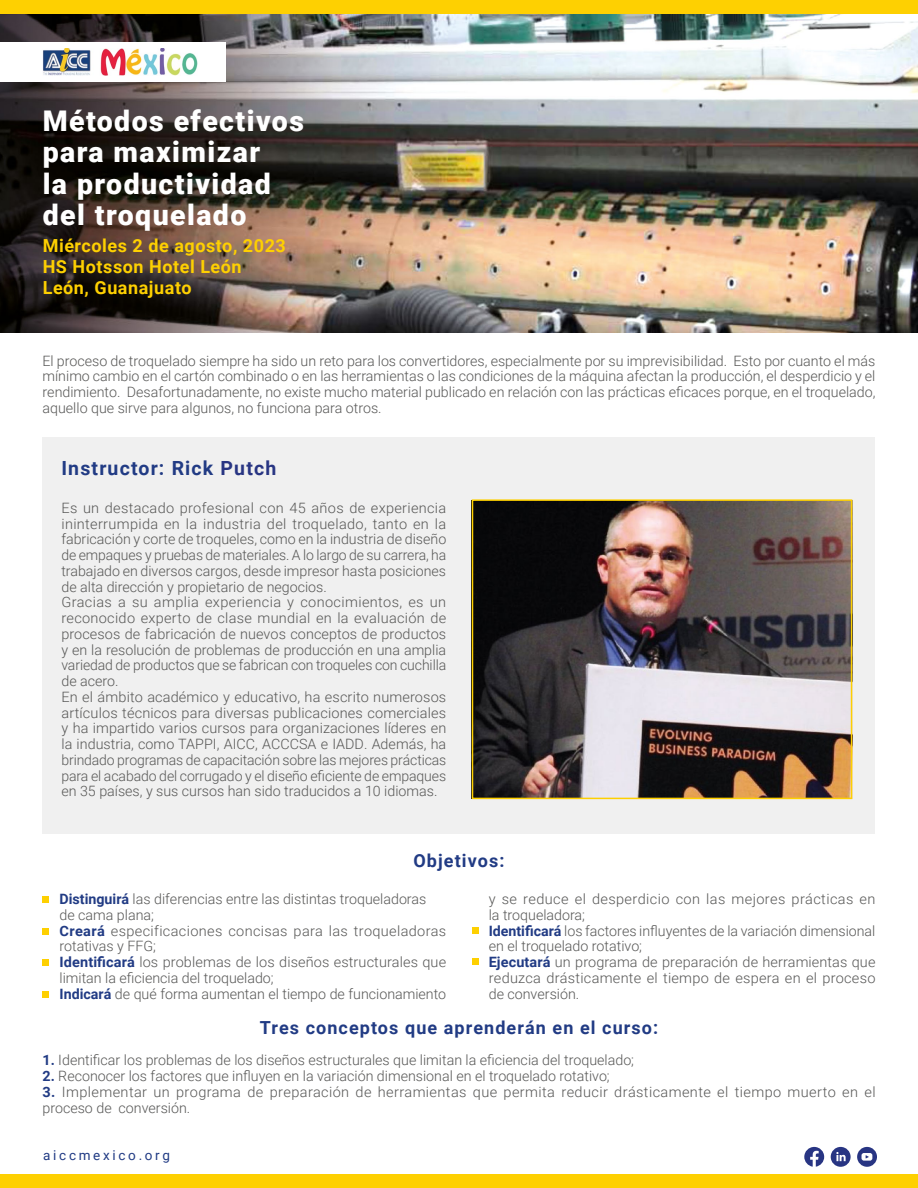
<style>
.page{position:relative;width:918px;height:1188px;background:#fff}
.page>*{position:absolute;margin:0;border:0;box-sizing:border-box;transform-origin:0 0}
.t1{font:900 28.5px/31.5px "Roboto";letter-spacing:.05em;color:#fff}
.t2{font:700 19.5px "Roboto";letter-spacing:.06em;color:#213b84}
.t3{font:700 18px/21px "Roboto";letter-spacing:.03em;color:#fed001}
.t4{font:700 18px "Roboto";letter-spacing:.06em;color:#213b84}
.t5{font:300 14.25px/15.8px "Roboto";color:#575756}
.t6{font:300 14.25px/15.8px "Roboto";letter-spacing:.025em;color:#575756}
.t7{font:13.5px "Roboto";letter-spacing:.2em;color:#213b84}
.s1{color:#283583}
.s2{font-weight:700;color:#213b84}
</style>
<div class="page">
<div style="left:43px;top:437px;width:832px;height:396px;background:#f0f0f0"></div>
<img style="left:475px;top:502px;width:374px;height:294px">
<div style="left:472px;top:499px;width:380px;height:300px;border:2px solid #fed001"></div>
<img style="left:0;top:14px;width:918px;height:318px">
<div style="left:0;top:42px;width:226px;height:40px;background:#fff"></div>
<img style="left:43px;top:49px;width:155px;height:27px">
<div style="left:43px;top:896px;width:6px;height:7px;background:#fed001"></div>
<svg style="left:43px;top:928px;width:6px;height:6px"></svg>
<div style="left:43px;top:959px;width:6px;height:7px;background:#fed001"></div>
<div style="left:43px;top:991px;width:6px;height:7px;background:#fed001"></div>
<div style="left:472px;top:927px;width:6px;height:7px;background:#fed001"></div>
<svg style="left:472px;top:959px;width:6px;height:6px"></svg>
<div style="left:0;top:1174px;width:918px;height:14px;background:#fed001"></div>
<svg style="left:857px;top:1147px;width:20px;height:20px"></svg>
<svg style="left:804px;top:1147px;width:20px;height:20px"></svg>
<svg style="left:831px;top:1147px;width:20px;height:20px"></svg>
<div style="left:0;top:0;width:918px;height:14px;background:#fed001"></div>
<h1 class="t1" style="left:43px;top:104px;width:263px">Métodos efectivos para maximizar<br>la productividad del troquelado</h1>
<p class="t3" style="left:43px;top:235px;width:245px">Miércoles 2 de agosto, 2023<br>HS Hotsson Hotel León<br>León, Guanajuato</p>
<p class="t5" style="left:43px;top:352px;width:834px;text-align:justify">El proceso de troquelado siempre ha sido un reto para los convertidores, especialmente por su imprevisibilidad. Esto por cuanto el más mínimo cambio en el cartón combinado o en las herramientas o las condiciones de la máquina afectan la producción, el desperdicio y el rendimiento. Desafortunadamente, no existe mucho material publicado en relación con las prácticas eficaces porque, en el troquelado, aquello que sirve para algunos, no funciona para otros.</p>
<h2 class="t2" style="left:61px;top:455px;width:216px">Instructor: Rick <span class="s1">Putch</span></h2>
<p class="t5" style="left:61px;top:499px;width:386px">Es un destacado profesional con 45 años de experiencia ininterrumpida en la industria del troquelado, tanto en la fabricación y corte de troqueles, como en la industria de diseño de empaques y pruebas de materiales. A lo largo de su carrera, ha trabajado en diversos cargos, desde impresor hasta posiciones de alta dirección y propietario de negocios.<br>Gracias a su amplia experiencia y conocimientos, es un reconocido experto de clase mundial en la evaluación de procesos de fabricación de nuevos conceptos de productos y en la resolución de problemas de producción en una amplia variedad de productos que se fabrican con troqueles con cuchilla de acero.<br>En el ámbito académico y educativo, ha escrito numerosos artículos técnicos para diversas publicaciones comerciales y ha impartido varios cursos para organizaciones líderes en la industria, como TAPPI, AICC, ACCCSA e IADD. Además, ha brindado programas de capacitación sobre las mejores prácticas para el acabado del corrugado y el diseño eficiente de empaques en 35 países, y sus cursos han sido traducidos a 10 idiomas.</p>
<p class="t4" style="left:413px;top:848px;width:92px">Objetivos:</p>
<p class="t5" style="left:60px;top:891px;width:388px"><span class="s2">Distinguirá</span> las diferencias entre las distintas troqueladoras<br>de cama plana;<br><span class="s2">Creará</span> especificaciones concisas para las troqueladoras rotativas y FFG;<br><span class="s2">Identificará</span> los problemas de los diseños estructurales que limitan la eficiencia del troquelado;<br><span class="s2">Indicará</span> de qué forma aumentan el tiempo de funcionamiento</p>
<p class="t5" style="left:489px;top:891px;width:388px">y se reduce el desperdicio con las mejores prácticas en la troqueladora;<br><span class="s2">Identificará</span> los factores influyentes de la variación dimensional en el troquelado rotativo;<br><span class="s2">Ejecutará</span> un programa de preparación de herramientas que reduzca drásticamente el tiempo de espera en el proceso de conversión.</p>
<p class="t4" style="left:260px;top:1015px;width:400px">Tres conceptos que aprenderán en el curso:</p>
<p class="t5" style="left:43px;top:1052px;width:593px"><span class="s2">1.</span> Identificar los problemas de los diseños estructurales que limitan la eficiencia del troquelado;</p>
<p class="t5" style="left:43px;top:1068px;width:569px"><span class="s2">2.</span> Reconocer los factores que influyen en la variación dimensional en el troquelado rotativo;</p>
<p class="t6" style="left:43px;top:1083px;width:835px"><span class="s2">3.</span> Implementar un programa de preparación de herramientas que permita reducir drásticamente el tiempo muerto en el proceso de conversión.</p>
<p class="t7" style="left:43px;top:1146px;width:128px">aiccmexico.org</p>
</div>
